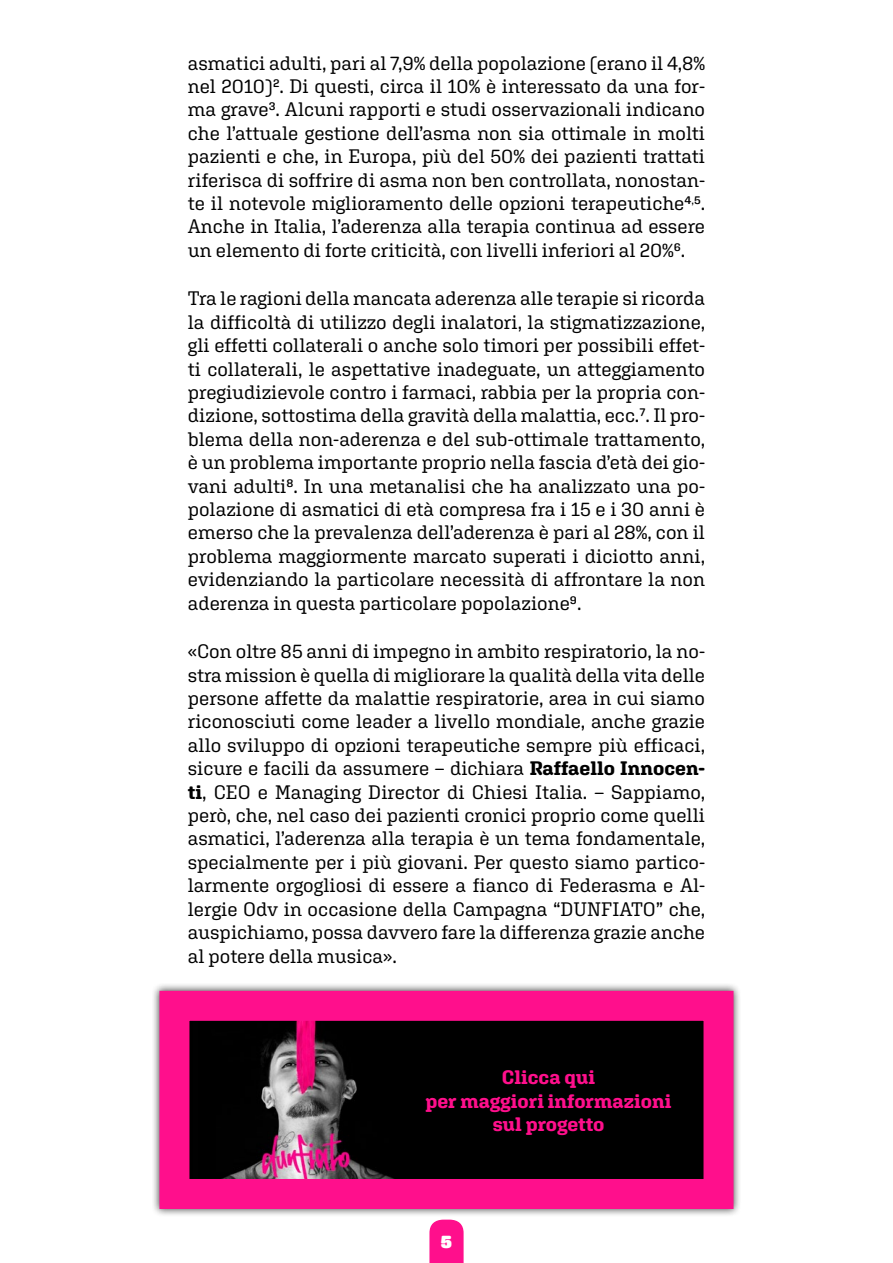
<style>
.page{position:relative;width:893px;height:1263px;background:#fff}
.page>*{position:absolute;margin:0;border:0;box-sizing:border-box;transform-origin:0 0}
.t1{font:19.5px/23.4px "Aglet Slab";color:#000;text-align:justify}
.t2{font:700 19.5px/23.4px "Aglet Slab";color:#ff0f8c;text-align:center}
.t3{font:900 18px "Aglet Slab";color:#fff}
.s1{font-weight:700}
</style>
<div class="page">
<div style="left:152px;top:983px;width:589px;height:234px;background:#000;opacity:.75"></div>
<div style="left:174px;top:1006px;width:544px;height:188px;background:#000"></div>
<img style="left:224px;top:1022px;width:168px;height:156px">
<div style="left:159px;top:991px;width:574px;height:218px;border:30px solid #ff0f8c"></div>
<svg style="left:429px;top:1219px;width:35px;height:44px;background:#ff2295"></svg>
<p class="t1" style="left:188px;top:51px;width:519px">asmatici adulti, pari al 7,9% della popolazione (erano il 4,8% nel 2010)2. Di questi, circa il 10% è interessato da una for&shy;ma grave3. Alcuni rapporti e studi osservazionali indicano che l’attuale gestione dell’asma non sia ottimale in molti pazienti e che, in Europa, più del 50% dei pazienti trattati riferisca di soffrire di asma non ben controllata, nonostan&shy;te il notevole miglioramento delle opzioni terapeutiche4<sup>,</sup>5.<br>Anche in Italia, l’aderenza alla terapia continua ad essere un elemento di forte criticità, con livelli inferiori al 20%6.</p>
<p class="t1" style="left:188px;top:287px;width:519px">Tra le ragioni della mancata aderenza alle terapie si ricorda la difficoltà di utilizzo degli inalatori, la stigmatizzazione, gli effetti collaterali o anche solo timori per possibili effet&shy;ti collaterali, le aspettative inadeguate, un atteggiamento pregiudizievole contro i farmaci, rabbia per la propria con&shy;dizione, sottostima della gravità della malattia, ecc.7. Il pro&shy;blema della non-aderenza e del sub-ottimale trattamento, è un problema importante proprio nella fascia d’età dei gio&shy;vani adulti8. In una metanalisi che ha analizzato una po&shy;polazione di asmatici di età compresa fra i 15 e i 30 anni è emerso che la prevalenza dell’aderenza è pari al 28%, con il problema maggiormente marcato superati i diciotto anni, evidenziando la particolare necessità di affrontare la non aderenza in questa particolare popolazione9.</p>
<p class="t1" style="left:188px;top:639px;width:519px">«Con oltre 85 anni di impegno in ambito respiratorio, la no&shy;stra mission è quella di migliorare la qualità della vita delle persone affette da malattie respiratorie, area in cui siamo riconosciuti come leader a livello mondiale, anche grazie allo sviluppo di opzioni terapeutiche sempre più efficaci, sicure e facili da assumere – dichiara <span class="s1">Raffaello Innocen&shy;ti</span>, CEO e Managing Director di Chiesi Italia. – Sappiamo, però, che, nel caso dei pazienti cronici proprio come quelli asmatici, l’aderenza alla terapia è un tema fondamentale, specialmente per i più giovani. Per questo siamo partico&shy;larmente orgogliosi di essere a fianco di Federasma e Al&shy;lergie Odv in occasione della Campagna “DUNFIATO” che, auspichiamo, possa davvero fare la differenza grazie anche al potere della musica».</p>
<p class="t2" style="left:425px;top:1065px;width:248px">Clicca qui<br>per maggiori informazioni sul progetto</p>
<p class="t3" style="left:441px;top:1231px;width:13px">5</p>
</div>
